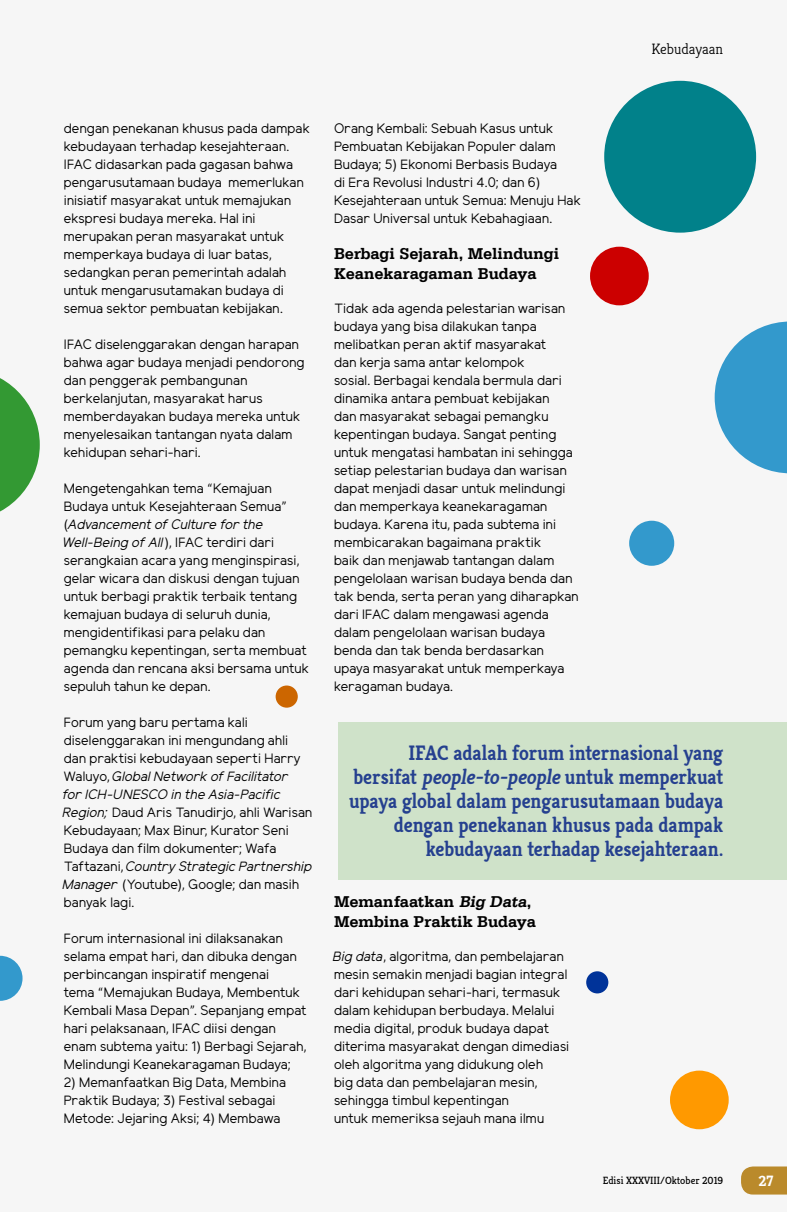
<style>
.page{position:relative;width:787px;height:1212px;background:#f6f6f6}
.page>*{position:absolute;margin:0;border:0;box-sizing:border-box;transform-origin:0 0}
.t1{font:700 21px/24px "Kreon";letter-spacing:-.005em;color:#25408f;text-align:right;scale:.94 1}
.t2{font:700 16.5px/19.8px "Serifa";letter-spacing:-.01em;color:#000}
.t3{font:300 15px "Kreon";color:#000}
.t4{font:700 15px "Kreon";color:#fff}
.t5{font:13.5px/18px "Elliot Sans";letter-spacing:.015em;color:#000}
.t6{font:10.5px "Kreon";color:#000}
.s1{font-style:italic}
</style>
<div class="page">
<div style="left:604px;top:81px;width:152px;height:152px;background:#01818a;border-radius:50%"></div>
<div style="left:590px;top:247px;width:58px;height:58px;background:#c00;border-radius:50%"></div>
<div style="left:670px;top:1070px;width:58px;height:59px;background:#f90;border-radius:50%"></div>
<svg style="left:741px;top:1166px;width:46px;height:28px"></svg>
<div style="left:338px;top:722px;width:449px;height:158px;background:#cfe2c9"></div>
<div style="left:629px;top:521px;width:45px;height:45px;background:#39c;border-radius:50%"></div>
<div style="left:275px;top:685px;width:23px;height:23px;background:#c60;border-radius:50%"></div>
<svg style="left:0;top:378px;width:40px;height:134px"></svg>
<div style="left:586px;top:971px;width:22px;height:22px;background:#039;border-radius:50%"></div>
<svg style="left:714px;top:321px;width:73px;height:152px"></svg>
<svg style="left:0;top:956px;width:23px;height:45px"></svg>
<p class="t3" style="left:651px;top:41px;width:73px">Kebudayaan</p>
<p class="t5" style="left:64px;top:121px;width:248px">dengan penekanan khusus pada dampak kebudayaan terhadap kesejahteraan.<br>IFAC didasarkan pada gagasan bahwa pengarusutamaan budaya memerlukan inisiatif masyarakat untuk memajukan ekspresi budaya mereka. Hal ini merupakan peran masyarakat untuk memperkaya budaya di luar batas, sedangkan peran pemerintah adalah untuk mengarusutamakan budaya di semua sektor pembuatan kebijakan.</p>
<p class="t5" style="left:64px;top:337px;width:242px">IFAC diselenggarakan dengan harapan bahwa agar budaya menjadi pendorong dan penggerak pembangunan berkelanjutan, masyarakat harus memberdayakan budaya mereka untuk menyelesaikan tantangan nyata dalam kehidupan sehari-hari.</p>
<p class="t5" style="left:64px;top:481px;width:247px">Mengetengahkan tema “Kemajuan Budaya untuk Kesejahteraan Semua” (<span class="s1">Advancement of Culture for the Well-Being of All</span>), IFAC terdiri dari serangkaian acara yang menginspirasi, gelar wicara dan diskusi dengan tujuan untuk berbagi praktik terbaik tentang kemajuan budaya di seluruh dunia, mengidentifikasi para pelaku dan pemangku kepentingan, serta membuat agenda dan rencana aksi bersama untuk sepuluh tahun ke depan.</p>
<p class="t5" style="left:64px;top:715px;width:251px">Forum yang baru pertama kali diselenggarakan ini mengundang ahli dan praktisi kebudayaan seperti Harry Waluyo, <span class="s1">Global Network of Facilitator<br>for ICH-UNESCO in the Asia-Pacific Region;</span> Daud Aris Tanudirjo, ahli Warisan Kebudayaan; Max Binur, Kurator Seni Budaya dan film dokumenter; Wafa Taftazani, <span class="s1">Country Strategic Partnership Manager</span> (Youtube), Google; dan masih banyak lagi.</p>
<p class="t5" style="left:64px;top:931px;width:244px">Forum internasional ini dilaksanakan selama empat hari, dan dibuka dengan perbincangan inspiratif mengenai<br>tema “Memajukan Budaya, Membentuk Kembali Masa Depan”. Sepanjang empat hari pelaksanaan, IFAC diisi dengan enam subtema yaitu: 1) Berbagi Sejarah, Melindungi Keanekaragaman Budaya;</p>
<p class="t5" style="left:64px;top:1075px;width:224px">2) Memanfaatkan Big Data, Membina<br>Praktik Budaya; 3) Festival sebagai<br>Metode: Jejaring Aksi; 4) Membawa</p>
<p class="t5" style="left:334px;top:121px;width:248px">Orang Kembali: Sebuah Kasus untuk Pembuatan Kebijakan Populer dalam Budaya; 5) Ekonomi Berbasis Budaya<br>di Era Revolusi Industri 4.0; dan 6)<br>Kesejahteraan untuk Semua: Menuju Hak Dasar Universal untuk Kebahagiaan.</p>
<p class="t2" style="left:334px;top:243px;width:227px">Berbagi Sejarah, Melindungi<br>Keanekaragaman Budaya</p>
<p class="t5" style="left:334px;top:301px;width:246px">Tidak ada agenda pelestarian warisan budaya yang bisa dilakukan tanpa melibatkan peran aktif masyarakat<br>dan kerja sama antar kelompok<br>sosial. Berbagai kendala bermula dari dinamika antara pembuat kebijakan<br>dan masyarakat sebagai pemangku kepentingan budaya. Sangat penting untuk mengatasi hambatan ini sehingga setiap pelestarian budaya dan warisan dapat menjadi dasar untuk melindungi dan memperkaya keanekaragaman budaya. Karena itu, pada subtema ini membicarakan bagaimana praktik<br>baik dan menjawab tantangan dalam pengelolaan warisan budaya benda dan tak benda, serta peran yang diharapkan dari IFAC dalam mengawasi agenda dalam pengelolaan warisan budaya benda dan tak benda berdasarkan upaya masyarakat untuk memperkaya keragaman budaya.</p>
<h1 class="t1" style="left:349px;top:740px;width:399px">IFAC adalah forum internasional yang bersifat <span class="s1">people-to-people</span> untuk memperkuat upaya global dalam pengarusutamaan budaya dengan penekanan khusus pada dampak kebudayaan terhadap kesejahteraan.</h1>
<p class="t2" style="left:334px;top:891px;width:203px">Memanfaatkan <span class="s1">Big Data</span>,<br>Membina Praktik Budaya</p>
<p class="t5" style="left:334px;top:949px;width:237px"><span class="s1">Big data</span>, algoritma, dan pembelajaran mesin semakin menjadi bagian integral dari kehidupan sehari-hari, termasuk dalam kehidupan berbudaya. Melalui media digital, produk budaya dapat diterima masyarakat dengan dimediasi oleh algoritma yang didukung oleh<br>big data dan pembelajaran mesin, sehingga timbul kepentingan<br>untuk memeriksa sejauh mana ilmu</p>
<p class="t6" style="left:602px;top:1174px;width:122px">Edisi XXXVIII/Oktober 2019</p>
<p class="t4" style="left:758px;top:1171px;width:16px">27</p>
</div>
